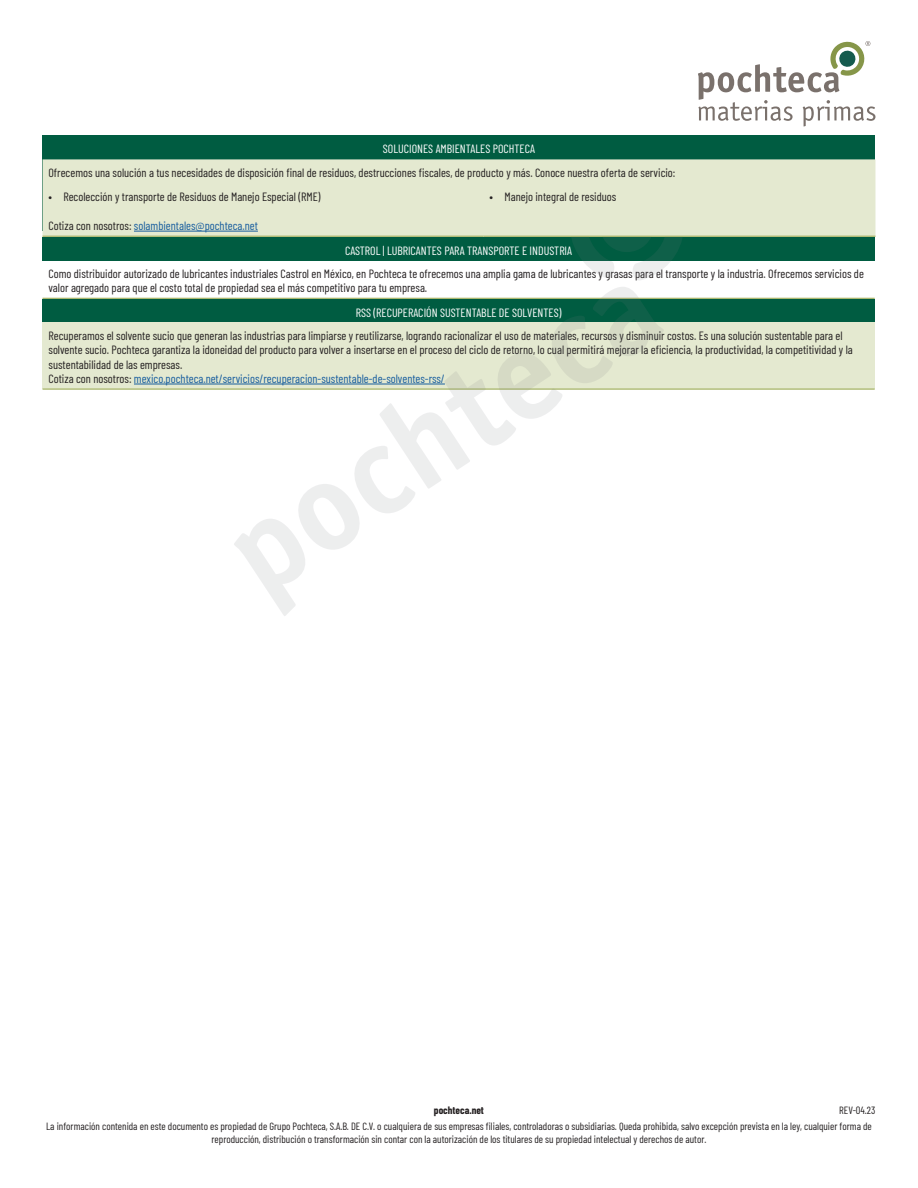
<style>
.page{position:relative;width:918px;height:1188px;background:#fff}
.page>*{position:absolute;margin:0;border:0;box-sizing:border-box;transform-origin:0 0}
.t1{font:12px/14.4px "Barlow Condensed";color:#231f20}
.t2{font:12px "Barlow Condensed";color:#175d9e}
.t3{font:12px "Barlow Condensed";color:#fff}
.t4{font:10.5px/12.6px "Barlow Condensed";color:#231f20;text-align:center}
.t5{font:700 10.5px "Barlow Condensed";color:#231f20}
.s1{color:#231f20}
</style>
<div class="page">
<svg style="left:698px;top:41px;width:177px;height:85px"></svg>
<div style="left:43px;top:299px;width:832px;height:24px;background:#005c41"></div>
<div style="left:43px;top:323px;width:832px;height:66px;background:#e4e9d0"></div>
<hr style="left:43px;top:389px;width:832px;height:1px;background:#93a445">
<hr style="left:134px;top:384px;width:311px;height:1px;background:#175d9e">
<div style="left:43px;top:237px;width:832px;height:24px;background:#005c41"></div>
<hr style="left:43px;top:298px;width:832px;height:1px;background:#93a445">
<svg style="left:234px;top:287px;width:470px;height:329px"></svg>
<svg style="left:571px;top:237px;width:111px;height:43px"></svg>
<div style="left:43px;top:135px;width:832px;height:24px;background:#005c41"></div>
<div style="left:43px;top:159px;width:832px;height:77px;background:#e4e9d0"></div>
<hr style="left:43px;top:236px;width:441px;height:1px;background:#93a445">
<hr style="left:484px;top:236px;width:391px;height:1px;background:#93a445">
<hr style="left:134px;top:231px;width:124px;height:1px;background:#175d9e">
<p class="t3" style="left:383px;top:141px;width:154px">SOLUCIONES AMBIENTALES POCHTECA</p>
<p class="t1" style="left:49px;top:165px;width:628px">Ofrecemos una solución a tus necesidades de disposición final de residuos, destrucciones fiscales, de producto y más. Conoce nuestra oferta de servicio:</p>
<p class="t1" style="left:49px;top:189px;width:274px">• Recolección y transporte de Residuos de Manejo Especial (RME)</p>
<p class="t2" style="left:49px;top:217px;width:211px"><span class="s1">Cotiza con nosotros:</span> solambientales@pochteca.net</p>
<p class="t1" style="left:490px;top:189px;width:128px">• Manejo integral de residuos</p>
<p class="t3" style="left:345px;top:242px;width:229px">CASTROL | LUBRICANTES PARA TRANSPORTE E INDUSTRIA</p>
<p class="t1" style="left:49px;top:265px;width:817px">Como distribuidor autorizado de lubricantes industriales Castrol en México, en Pochteca te ofrecemos una amplia gama de lubricantes y grasas para el transporte y la industria. Ofrecemos servicios de valor agregado para que el costo total de propiedad sea el más competitivo para tu empresa.</p>
<p class="t3" style="left:356px;top:304px;width:207px">RSS (RECUPERACIÓN SUSTENTABLE DE SOLVENTES)</p>
<p class="t1" style="left:49px;top:328px;width:796px">Recuperamos el solvente sucio que generan las industrias para limpiarse y reutilizarse, logrando racionalizar el uso de materiales, recursos y disminuir costos. Es una solución sustentable para el</p>
<p class="t1" style="left:49px;top:342px;width:806px">solvente sucio. Pochteca garantiza la idoneidad del producto para volver a insertarse en el proceso del ciclo de retorno, lo cual permitirá mejorar la eficiencia, la productividad, la competitividad y la sustentabilidad de las empresas.</p>
<p class="t2" style="left:49px;top:370px;width:398px"><span class="s1">Cotiza con nosotros:</span> mexico.pochteca.net/servicios/recuperacion-sustentable-de-solventes-rss/</p>
<p class="t5" style="left:434px;top:1102px;width:52px">pochteca.net</p>
<p class="t4" style="left:839px;top:1103px;width:38px">REV-04.23</p>
<p class="t4" style="left:46px;top:1120px;width:827px">La información contenida en este documento es propiedad de Grupo Pochteca, S.A.B. DE C.V. o cualquiera de sus empresas filiales, controladoras o subsidiarias. Queda prohibida, salvo excepción prevista en la ley, cualquier forma de reproducción, distribución o transformación sin contar con la autorización de los titulares de su propiedad intelectual y derechos de autor.</p>
</div>
